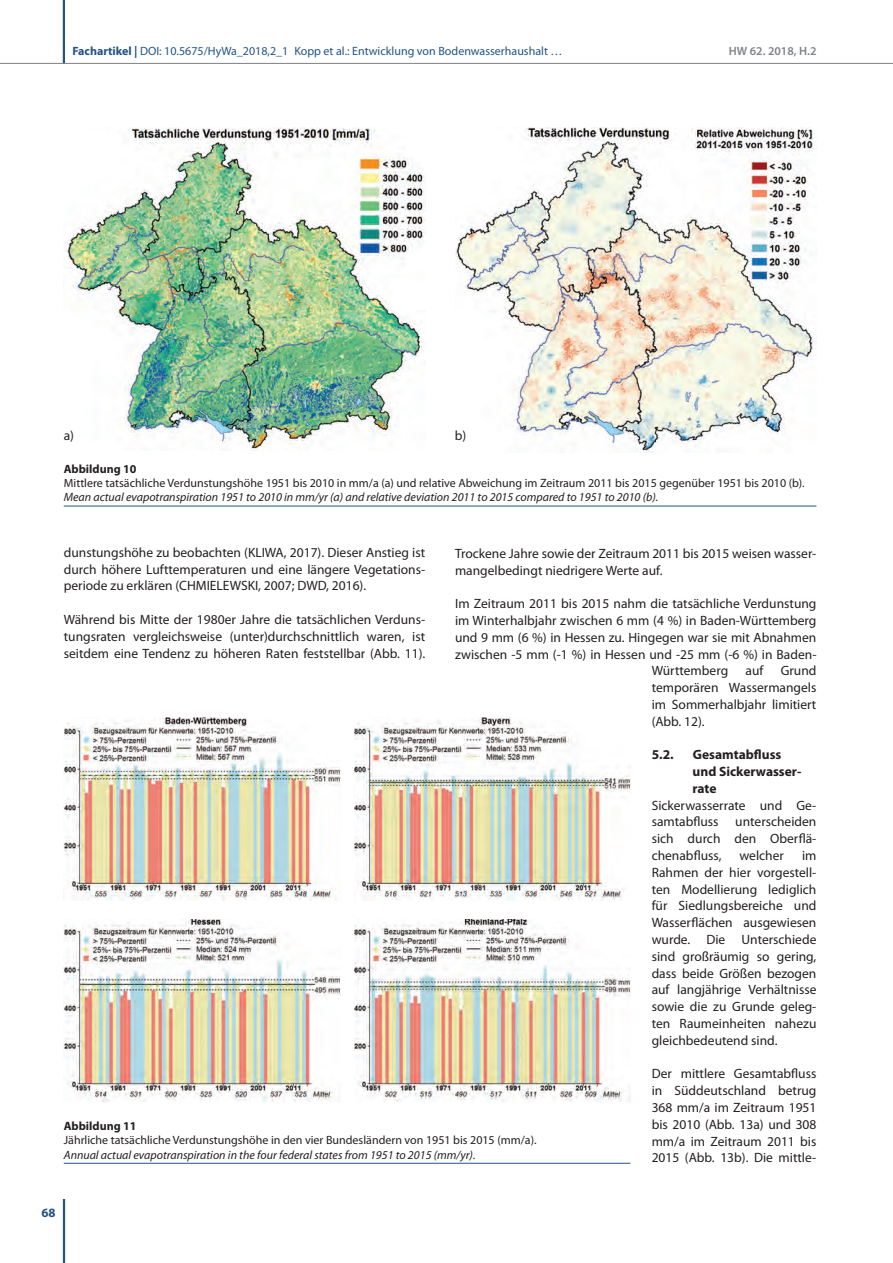
<style>
.page{position:relative;width:893px;height:1263px;background:#fff}
.page>*{position:absolute;margin:0;border:0;box-sizing:border-box;transform-origin:0 0}
.t1{font:13.5px/16.8px "Myriad Pro";color:#231f20;text-align:justify}
.t2{font:700 13.5px/16.8px "Myriad Pro";color:#231f20}
.t3{font:700 12.75px "Myriad Pro";color:#235484}
.t4{font:12px "Myriad Pro";color:#231f20}
.t5{font:italic 12px "Myriad Pro";color:#231f20}
.t6{font:12px "Myriad Pro";color:#235484}
.t7{font:700 12px "Myriad Pro";color:#231f20}
.t8{font:600 12px "Myriad Pro";color:#808285}
.s1{font-weight:700}
</style>
<div class="page">
<hr style="left:63px;top:1199px;width:2px;height:64px;background:#235484">
<hr style="left:63px;top:0;width:2px;height:64px;background:#235484">
<hr style="left:0;top:63px;width:893px;height:1px;background:#808285">
<img style="left:65px;top:128px;width:360px;height:322px">
<hr style="left:64px;top:506px;width:752px;height:1px;background:#235484">
<img style="left:455px;top:128px;width:361px;height:324px">
<img style="left:64px;top:717px;width:276px;height:184px">
<hr style="left:64px;top:1163px;width:566px;height:1px;background:#235484">
<img style="left:354px;top:717px;width:276px;height:184px">
<img style="left:64px;top:919px;width:276px;height:183px">
<img style="left:354px;top:919px;width:276px;height:183px">
<p class="t6" style="left:72px;top:43px;width:492px"><span class="s1">Fachartikel |</span> DOI: 10.5675/HyWa_2018,2_1 Kopp et al.: Entwicklung von Bodenwasserhaushalt …</p>
<p class="t8" style="left:729px;top:43px;width:89px">HW 62. 2018, H.2</p>
<p class="t1" style="left:64px;top:427px;width:12px">a)</p>
<p class="t1" style="left:455px;top:427px;width:13px">b)</p>
<p class="t7" style="left:64px;top:461px;width:74px">Abbildung 10</p>
<p class="t4" style="left:64px;top:476px;width:742px">Mittlere tatsächliche Verdunstungshöhe 1951 bis 2010 in mm/a (a) und relative Abweichung im Zeitraum 2011 bis 2015 gegenüber 1951 bis 2010 (b).</p>
<p class="t5" style="left:64px;top:490px;width:596px">Mean actual evapotranspiration 1951 to 2010 in mm/yr (a) and relative deviation 2011 to 2015 compared to 1951 to 2010 (b).</p>
<p class="t1" style="left:64px;top:544px;width:363px">dunstungshöhe zu beobachten (KLIWA, 2017). Dieser Anstieg ist durch höhere Lufttemperaturen und eine längere Vegetations&shy;periode zu erklären (CHMIELEWSKI, 2007; DWD, 2016).</p>
<p class="t1" style="left:64px;top:611px;width:363px">Während bis Mitte der 1980er Jahre die tatsächlichen Verduns&shy;tungsraten vergleichsweise (unter)durchschnittlich waren, ist seitdem eine Tendenz zu höheren Raten feststellbar (Abb. 11).</p>
<p class="t1" style="left:455px;top:545px;width:363px">Trockene Jahre sowie der Zeitraum 2011 bis 2015 weisen wasser&shy;mangelbedingt niedrigere Werte auf.</p>
<p class="t1" style="left:455px;top:595px;width:363px">Im Zeitraum 2011 bis 2015 nahm die tatsächliche Verdunstung</p>
<p class="t1" style="left:455px;top:612px;width:363px">im Winterhalbjahr zwischen 6 mm (4 %) in Baden-Württemberg</p>
<p class="t1" style="left:455px;top:629px;width:363px">und 9 mm (6 %) in Hessen zu. Hingegen war sie mit Abnahmen</p>
<p class="t1" style="left:455px;top:645px;width:363px">zwischen -5 mm (-1 %) in Hessen und -25 mm (-6 %) in Baden-</p>
<p class="t1" style="left:652px;top:662px;width:78px">Württemberg</p>
<p class="t1" style="left:745px;top:662px;width:19px">auf</p>
<p class="t1" style="left:652px;top:662px;width:166px;text-indent:129px">Grund temporären Wassermangels im Sommerhalbjahr limitiert (Abb. 12).</p>
<p class="t2" style="left:652px;top:746px;width:24px">5.2.</p>
<p class="t2" style="left:693px;top:746px;width:110px">Gesamtabfluss und Sickerwasser&shy;rate</p>
<p class="t1" style="left:652px;top:796px;width:166px">Sickerwasserrate und Ge&shy;samtabfluss unterscheiden sich durch den Oberflä&shy;chenabfluss,</p>
<p class="t1" style="left:739px;top:847px;width:46px">welcher</p>
<p class="t1" style="left:652px;top:847px;width:166px;text-indent:150px">im Rahmen der hier vorgestell&shy;ten Modellierung lediglich für Siedlungsbereiche und Wasserflächen ausgewiesen wurde. Die Unterschiede sind großräumig so gering, dass beide Größen bezogen auf langjährige Verhältnisse sowie die zu Grunde geleg&shy;ten Raumeinheiten nahezu gleichbedeutend sind.</p>
<p class="t1" style="left:652px;top:1065px;width:166px">Der mittlere Gesamtabfluss in Süddeutschland betrug 368 mm/a im Zeitraum 1951 bis 2010 (Abb. 13a) und 308 mm/a im Zeitraum 2011 bis 2015 (Abb. 13b). Die mittle-</p>
<p class="t7" style="left:64px;top:1118px;width:74px">Abbildung 11</p>
<p class="t4" style="left:64px;top:1133px;width:474px">Jährliche tatsächliche Verdunstungshöhe in den vier Bundesländern von 1951 bis 2015 (mm/a).</p>
<p class="t5" style="left:64px;top:1147px;width:413px">Annual actual evapotranspiration in the four federal states from 1951 to 2015 (mm/yr).</p>
<p class="t3" style="left:41px;top:1204px;width:16px">68</p>
</div>
